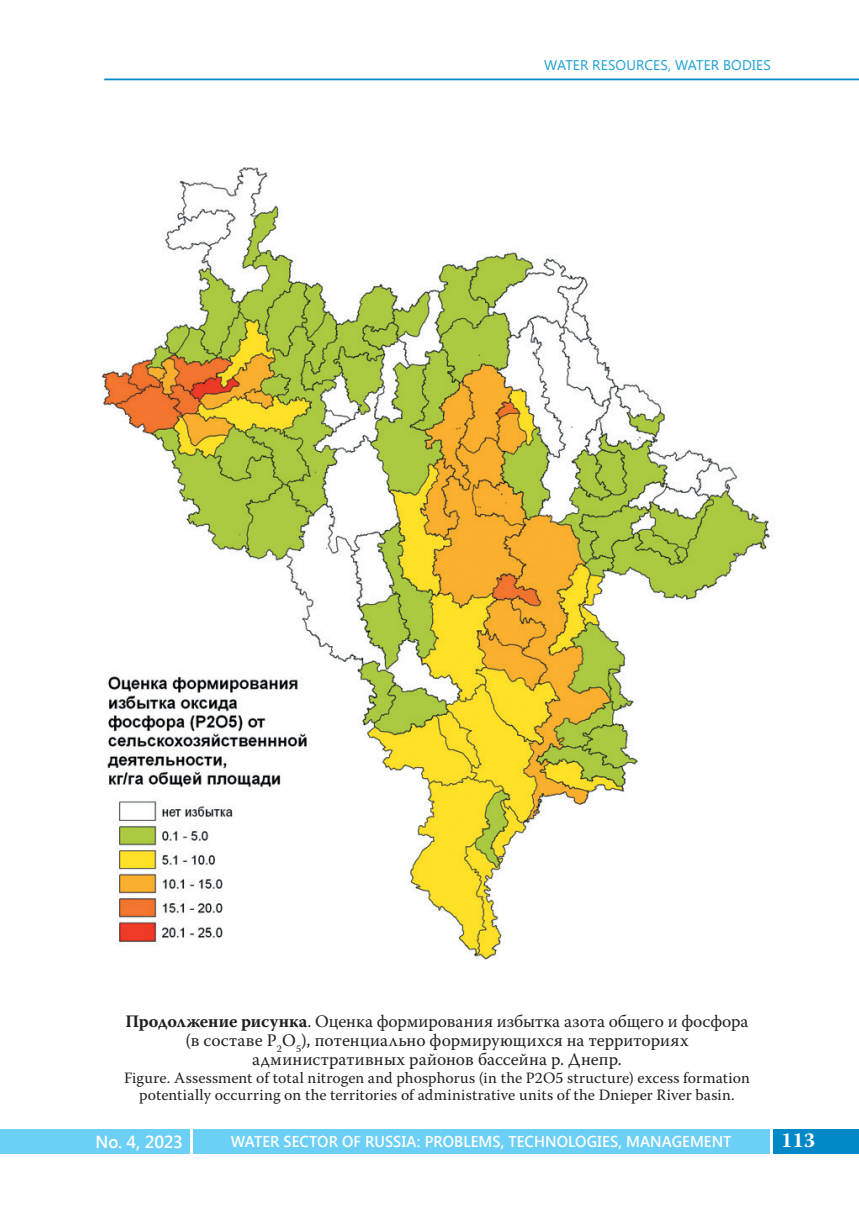
<style>
.page{position:relative;width:859px;height:1206px;background:#fff}
.page>*{position:absolute;margin:0;border:0;box-sizing:border-box;transform-origin:0 0}
.t1{font:700 21px "Warnock Pro";color:#fff}
.t2{font:17.5px/19.2px "Warnock Pro";color:#231f20;text-align:center}
.t3{font:600 17.5px "Segoe UI";letter-spacing:-.02em;color:#fff;scale:.96 1}
.t4{font:15.75px/17.5px "Warnock Pro";letter-spacing:.01em;color:#231f20;text-align:center}
.t5{font:600 15.75px "Segoe UI";letter-spacing:.005em;color:#fff;scale:.95 1}
.t6{font:14px "Segoe UI";letter-spacing:.01em;color:#1fa0d5}
.s1{font-weight:700}
</style>
<div class="page">
<div style="left:193px;top:1128px;width:576px;height:25px;background:#6bcff6"></div>
<div style="left:772px;top:1128px;width:86px;height:25px;background:#0088c7"></div>
<div style="left:0;top:1128px;width:189px;height:25px;background:#6bcff6"></div>
<hr style="left:104px;top:79px;width:754px;height:1px;background:#0088c7">
<img style="left:101px;top:167px;width:671px;height:793px">
<p class="t6" style="left:544px;top:55px;width:228px">WATER RESOURCES, WATER BODIES</p>
<p class="t2" style="left:125px;top:1012px;width:624px"><span class="s1">Продолжение рисунка</span>. Оценка формирования избытка азота общего и фосфора (в составе P<sub>2</sub>O<sub>5</sub>), потенциально формирующихся на территориях административных районов бассейна р. Днепр.</p>
<p class="t4" style="left:124px;top:1070px;width:627px">Figure. Assessment of total nitrogen and phosphorus (in the P2O5 structure) excess formation potentially occurring on the territories of administrative units of the Dnieper River basin.</p>
<p class="t3" style="left:96px;top:1128px;width:92px">No. 4, 2023</p>
<p class="t5" style="left:231px;top:1129px;width:528px">WATER SECTOR OF RUSSIA: PROBLEMS, TECHNOLOGIES, MANAGEMENT</p>
<h1 class="t1" style="left:780px;top:1132px;width:36px">113</h1>
</div>
